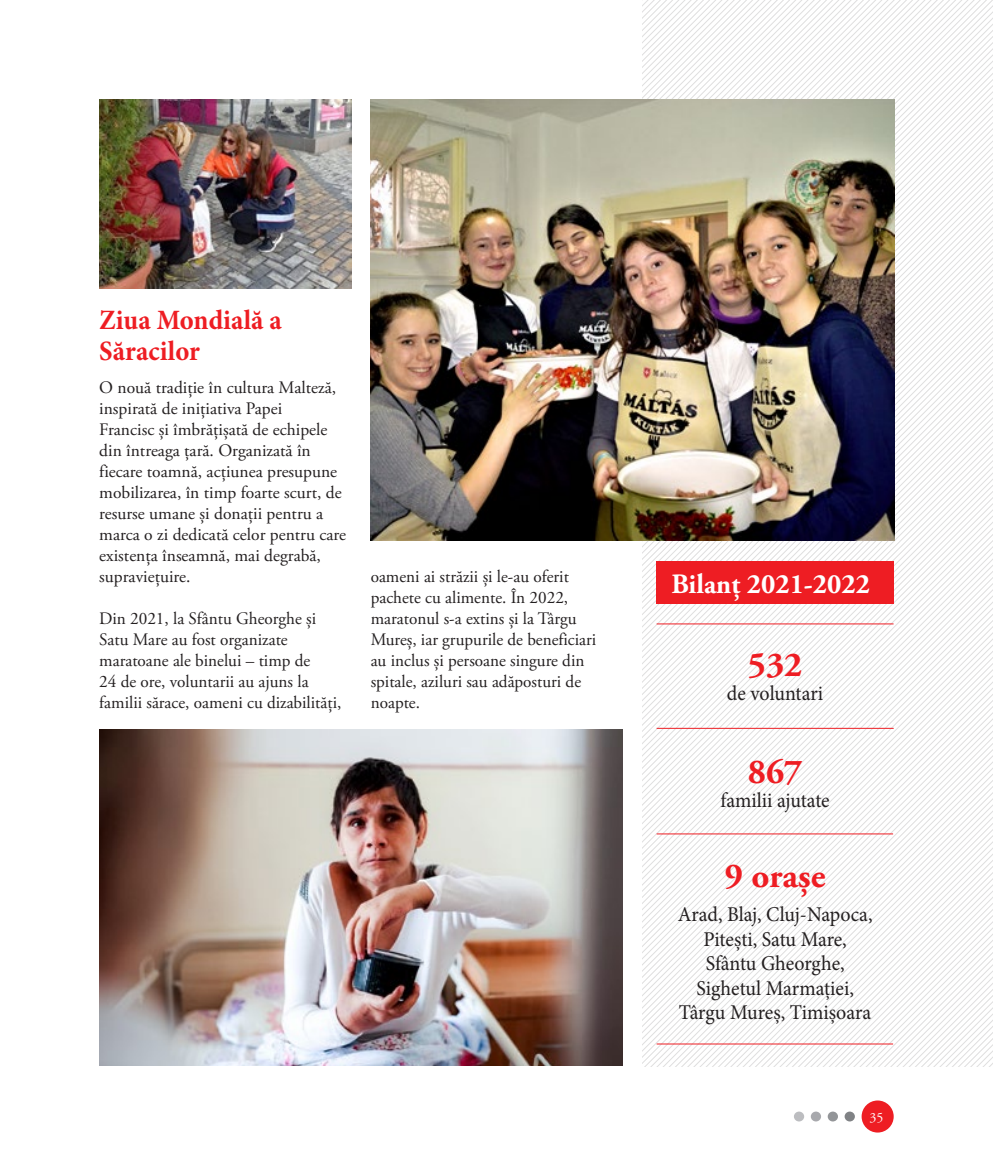
<style>
.page{position:relative;width:993px;height:1166px;background:#fff}
.page>*{position:absolute;margin:0;border:0;box-sizing:border-box;transform-origin:0 0}
.Paragraph_Style_1{font:700 35px "Adobe Garamond Pro";color:#ee1d23}
.Titlu_Caseta{font:700 28px/31.5px "Minion Pro";letter-spacing:.005em;color:#ee1d23;scale:.95 1}
.Titlu_Caseta-2{font:700 28px "Adobe Garamond Pro";color:#fff}
.Paragraph_Style_1-2{font:21px/24.5px "Minion Pro";letter-spacing:-.005em;color:#231f20;text-align:center;scale:.95 1}
.BODY{font:17.5px/21px "Adobe Garamond Pro";color:#231f20}
.t1{font:14px "Adobe Garamond Pro";color:#fff}
</style>
<div class="page">
<div style="left:861px;top:1100px;width:32px;height:32px;background:#ee1d23;border-radius:50%"></div>
<div style="left:844px;top:1111px;width:10px;height:10px;background:#808285;border-radius:50%"></div>
<div style="left:827px;top:1111px;width:10px;height:10px;background:#939598;border-radius:50%"></div>
<div style="left:810px;top:1111px;width:10px;height:10px;background:#a8a9ad;border-radius:50%"></div>
<div style="left:793px;top:1111px;width:10px;height:10px;background:#bcbdc0;border-radius:50%"></div>
<svg style="left:642px;top:428px;width:350px;height:639px"></svg>
<img style="left:99px;top:729px;width:523px;height:336px">
<img style="left:99px;top:99px;width:252px;height:189px">
<div style="left:656px;top:561px;width:237px;height:42px;background:#ee1d23"></div>
<hr style="left:656px;top:623px;width:237px;height:1px;background:#ee1d23">
<hr style="left:656px;top:728px;width:237px;height:1px;background:#ee1d23">
<hr style="left:656px;top:833px;width:236px;height:1px;background:#ee1d23">
<hr style="left:656px;top:1043px;width:236px;height:1px;background:#ee1d23">
<img style="left:370px;top:99px;width:523px;height:441px">
<p class="Titlu_Caseta" style="left:99px;top:305px;width:193px">Ziua Mondială a<br>Săracilor</p>
<p class="BODY" style="left:99px;top:378px;width:248px">O nouă tradiție în cultura Malteză, inspirată de inițiativa Papei<br>Francisc și îmbrățișată de echipele din întreaga țară. Organizată în fiecare toamnă, acțiunea presupune mobilizarea, în timp foarte scurt, de resurse umane și donații pentru a marca o zi dedicată celor pentru care existența înseamnă, mai degrabă, supraviețuire.</p>
<p class="BODY" style="left:99px;top:609px;width:243px">Din 2021, la Sfântu Gheorghe și<br>Satu Mare au fost organizate maratoane ale binelui – timp de<br>24 de ore, voluntarii au ajuns la familii sărace, oameni cu dizabilități,</p>
<p class="BODY" style="left:370px;top:567px;width:227px">oameni ai străzii și le-au oferit pachete cu alimente. În 2022, maratonul s-a extins și la Târgu<br>Mureș, iar grupurile de beneficiari au inclus și persoane singure din spitale, aziluri sau adăposturi de noapte.</p>
<p class="Titlu_Caseta-2" style="left:671px;top:567px;width:200px">Bilanț 2021-2022</p>
<p class="Paragraph_Style_1" style="left:747px;top:644px;width:56px">532</p>
<p class="Paragraph_Style_1-2" style="left:726px;top:681px;width:103px">de voluntari</p>
<p class="Paragraph_Style_1" style="left:747px;top:751px;width:56px">867</p>
<p class="Paragraph_Style_1-2" style="left:720px;top:788px;width:116px">familii ajutate</p>
<p class="Paragraph_Style_1" style="left:724px;top:855px;width:102px">9 orașe</p>
<p class="Paragraph_Style_1-2" style="left:677px;top:902px;width:206px">Arad, Blaj, Cluj-Napoca,<br>Pitești, Satu Mare,<br>Sfântu Gheorghe,<br>Sighetul Marmației,<br>Târgu Mureș, Timișoara</p>
<p class="t1" style="left:869px;top:1109px;width:15px">35</p>
</div>
